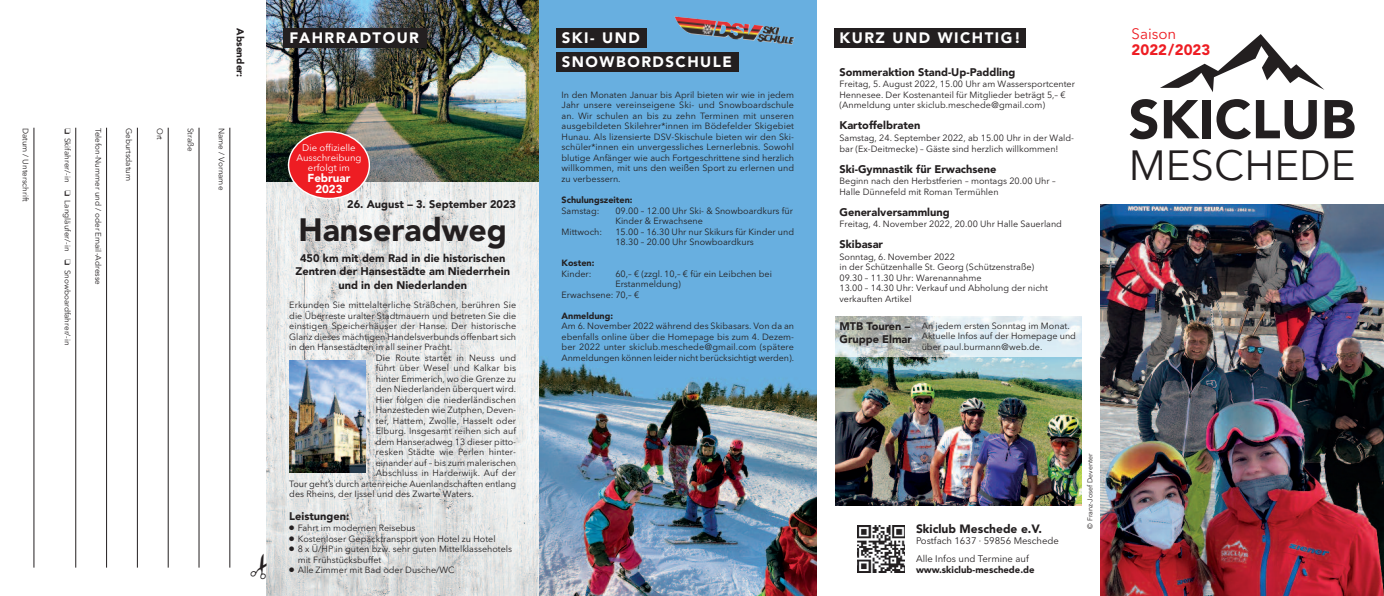
<style>
.page{position:relative;width:1384px;height:596px;background:#fff}
.page>*{position:absolute;margin:0;border:0;box-sizing:border-box;transform-origin:0 0}
.t1{font:900 54px "Avenir";color:#231f20}
.t2{font:41.8px "Avenir Next";color:#231f20}
.t3{font:900 32px "Avenir";color:#231f20}
.t4{font:900 15px/23.4px "Avenir";letter-spacing:.1em;color:#fff}
.t5{font:900 15px "Avenir";color:#ee1d23}
.t6{font:15px "Avenir Next";color:#ee1d23}
.t7{font:900 12px "Avenir";color:#231f20}
.t8{font:900 11.5px/11px "Avenir";color:#fff;text-align:center}
.t9{font:900 11px/13.5px "Avenir";color:#231f20;text-align:center}
.t10{font:900 10px "Avenir";color:#231f20}
.t11{font:9.5px/18.5px "Avenir Next";color:#231f20}
.t12{font:9.5px/10px "Avenir Next";color:#fff;text-align:center}
.t13{font:900 9.5px "Avenir";color:#231f20}
.t14{font:9px/10.5px "Avenir Next";color:#231f20}
.t15{font:900 9px "Avenir";color:#231f20}
.t16{font:8px "Avenir Next";color:#231f20}
.t17{font:7px "Avenir Next";color:#231f20}
</style>
<div class="page">
<img style="left:539px;top:0;width:277px;height:595px">
<img style="left:835px;top:356px;width:246px;height:149px">
<img style="left:835px;top:316px;width:246px;height:40px">
<hr style="left:230px;top:128px;width:1px;height:439px;background:#231f20">
<hr style="left:199px;top:128px;width:1px;height:439px;background:#231f20">
<hr style="left:168px;top:128px;width:1px;height:439px;background:#231f20">
<hr style="left:137px;top:128px;width:1px;height:439px;background:#231f20">
<hr style="left:106px;top:128px;width:1px;height:439px;background:#231f20">
<hr style="left:76px;top:128px;width:1px;height:439px;background:#231f20">
<hr style="left:34px;top:128px;width:1px;height:439px;background:#231f20">
<svg style="left:266px;top:181px;width:273px;height:414px;background:#e3e5e5"></svg>
<svg style="left:1160px;top:34px;width:164px;height:58px"></svg>
<img style="left:1100px;top:204px;width:283px;height:391px">
<img style="left:266px;top:0;width:273px;height:181px">
<div style="left:833px;top:28px;width:192px;height:20px;background:#231f20"></div>
<svg style="left:857px;top:525px;width:48px;height:48px"></svg>
<img style="left:858px;top:525px;width:46px;height:47px">
<svg style="left:288px;top:131px;width:82px;height:68px"></svg>
<div style="left:289px;top:132px;width:80px;height:66px;background:#ee1d23;border-radius:50%"></div>
<div style="left:283px;top:28px;width:144px;height:20px;background:#231f20"></div>
<div style="left:556px;top:28px;width:90px;height:20px;background:#231f20"></div>
<div style="left:556px;top:52px;width:182px;height:20px;background:#231f20"></div>
<img style="left:289px;top:360px;width:77px;height:112px">
<img style="left:674px;top:16px;width:68px;height:20px">
<svg style="left:266px;top:552px;width:3px;height:27px"></svg>
<p class="t16" style="left:30px;top:128px;width:75px;rotate:90deg">Datum / Unterschrift</p>
<p class="t16" style="left:72px;top:128px;width:219px;rotate:90deg">❏ Skifahrer/-in ❏ Langläufer/-in ❏ Snowboardfahrer/-in</p>
<p class="t16" style="left:103px;top:128px;width:159px;rotate:90deg">Telefon-Nummer und / oder Email-Adresse</p>
<p class="t16" style="left:134px;top:128px;width:55px;rotate:90deg">Geburtsdatum</p>
<p class="t16" style="left:165px;top:128px;width:14px;rotate:90deg">Ort</p>
<p class="t16" style="left:195px;top:128px;width:25px;rotate:90deg">Straße</p>
<p class="t10" style="left:249px;top:28px;width:50px;rotate:90deg">Absender:</p>
<p class="t16" style="left:226px;top:128px;width:64px;rotate:90deg">Name / Vorname</p>
<h3 class="t4" style="left:289px;top:26px;width:131px">FAHRRADTOUR</h3>
<h3 class="t4" style="left:562px;top:26px;width:172px">SKI- UND<br>SNOWBORDSCHULE</h3>
<p class="t12" style="left:296px;top:142px;width:67px">Die offizielle<br>Ausschreibung erfolgt im</p>
<p class="t8" style="left:307px;top:172px;width:44px">Februar<br>2023</p>
<p class="t9" style="left:347px;top:197px;width:170px">26. August – 3. September 2023</p>
<h3 class="t3" style="left:298px;top:202px;width:210px">Hanseradweg</h3>
<p class="t9" style="left:295px;top:250px;width:216px">450 km mit dem Rad in die historischen<br>Zentren der Hansestädte am Niederrhein und in den Niederlanden</p>
<p class="t14" style="left:289px;top:299px;width:228px">Erkunden Sie mittelalterliche Sträßchen, berühren Sie</p>
<p class="t14" style="left:289px;top:310px;width:228px">die Überreste uralter Stadtmauern und betreten Sie die</p>
<p class="t14" style="left:289px;top:320px;width:228px">einstigen Speicherhäuser der Hanse. Der historische</p>
<p class="t14" style="left:289px;top:331px;width:228px">Glanz dieses mächtigen Handelsverbunds offenbart sich</p>
<p class="t14" style="left:289px;top:341px;width:164px">in den Hansestädten in all seiner Pracht.</p>
<p class="t14" style="left:376px;top:352px;width:142px">Die Route startet in Neuss und</p>
<p class="t14" style="left:376px;top:362px;width:142px">führt über Wesel und Kalkar bis</p>
<p class="t14" style="left:376px;top:373px;width:142px">hinter Emmerich, wo die Grenze zu</p>
<p class="t14" style="left:376px;top:383px;width:142px">den Niederlanden überquert wird.</p>
<p class="t14" style="left:376px;top:394px;width:142px">Hier folgen die niederländischen</p>
<p class="t14" style="left:376px;top:404px;width:142px">Hanzesteden wie Zutphen, Deven-</p>
<p class="t14" style="left:376px;top:415px;width:142px">ter, Hattem, Zwolle, Hasselt oder</p>
<p class="t14" style="left:376px;top:425px;width:142px">Elburg. Insgesamt reihen sich auf</p>
<p class="t14" style="left:376px;top:436px;width:142px">dem Hanseradweg 13 dieser pitto-</p>
<p class="t14" style="left:376px;top:446px;width:142px">resken Städte wie Perlen hinter-</p>
<p class="t14" style="left:376px;top:457px;width:142px">einander auf – bis zum malerischen</p>
<p class="t14" style="left:376px;top:467px;width:142px">Abschluss in Harderwijk. Auf der</p>
<p class="t14" style="left:289px;top:478px;width:228px">Tour geht’s durch artenreiche Auenlandschaften entlang</p>
<p class="t14" style="left:289px;top:488px;width:186px">des Rheins, der Ijssel und des Zwarte Waters.</p>
<p class="t9" style="left:289px;top:509px;width:62px">Leistungen:</p>
<p class="t14" style="left:289px;top:522px;width:128px">● Fahrt im modernen Reisebus</p>
<p class="t14" style="left:289px;top:532px;width:208px">● Kostenloser Gepäcktransport von Hotel zu Hotel</p>
<p class="t14" style="left:298px;top:543px;width:216px;text-indent:-9px">● 8 x Ü/HP in guten bzw. sehr guten Mittelklassehotels mit Frühstücksbuffet</p>
<p class="t14" style="left:289px;top:564px;width:167px">● Alle Zimmer mit Bad oder Dusche/WC</p>
<p class="t14" style="left:561px;top:89px;width:234px;text-align:justify">In den Monaten Januar bis April bieten wir wie in jedem Jahr unsere vereinseigene Ski- und Snowboardschule an. Wir schulen an bis zu zehn Terminen mit unseren ausgebildeten Skilehrer*innen im Bödefelder Skigebiet Hunau. Als lizensierte DSV-Skischule bieten wir den Ski&shy;schüler*innen ein unvergessliches Lernerlebnis. Sowohl blutige Anfänger wie auch Fortgeschrittene sind herzlich willkommen, mit uns den weißen Sport zu erlernen und zu verbessern.</p>
<p class="t15" style="left:561px;top:192px;width:73px">Schulungszeiten:</p>
<p class="t14" style="left:561px;top:205px;width:39px">Samstag:</p>
<p class="t14" style="left:615px;top:205px;width:179px">09.00 – 12.00 Uhr Ski- &amp; Snowboardkurs für<br>Kinder &amp; Erwachsene</p>
<p class="t14" style="left:561px;top:226px;width:42px">Mittwoch:</p>
<p class="t14" style="left:615px;top:226px;width:180px">15.00 – 16.30 Uhr nur Skikurs für Kinder und<br>18.30 – 20.00 Uhr Snowboardkurs</p>
<p class="t15" style="left:561px;top:255px;width:34px">Kosten:</p>
<p class="t14" style="left:561px;top:268px;width:31px">Kinder:</p>
<p class="t14" style="left:615px;top:268px;width:158px">60,– € (zzgl. 10,– € für ein Leibchen bei</p>
<p class="t14" style="left:615px;top:278px;width:67px">Erstanmeldung)</p>
<p class="t14" style="left:561px;top:289px;width:79px">Erwachsene: 70,– €</p>
<p class="t15" style="left:561px;top:307px;width:53px">Anmeldung:</p>
<p class="t14" style="left:561px;top:320px;width:234px;text-align:justify">Am 6. November 2022 während des Skibasars. Von da an ebenfalls online über die Homepage bis zum 4. Dezem&shy;ber 2022 unter skiclub.meschede@gmail.com (spätere Anmeldungen können leider nicht berücksichtigt werden).</p>
<h3 class="t4" style="left:839px;top:26px;width:183px">KURZ UND WICHTIG!</h3>
<p class="t9" style="left:839px;top:65px;width:177px">Sommeraktion Stand-Up-Paddling</p>
<p class="t14" style="left:839px;top:79px;width:237px">Freitag, 5. August 2022, 15.00 Uhr am Wassersportcenter<br>Hennesee. Der Kostenanteil für Mitglieder beträgt 5,– € (Anmeldung unter skiclub.meschede@gmail.com)</p>
<p class="t9" style="left:839px;top:118px;width:83px">Kartoffelbraten</p>
<p class="t14" style="left:839px;top:132px;width:236px">Samstag, 24. September 2022, ab 15.00 Uhr in der Wald&shy;bar (Ex-Deitmecke) – Gäste sind herzlich willkommen!</p>
<p class="t9" style="left:839px;top:161px;width:159px">Ski-Gymnastik für Erwachsene</p>
<p class="t14" style="left:839px;top:175px;width:218px">Beginn nach den Herbstferien – montags 20.00 Uhr –<br>Halle Dünnefeld mit Roman Termühlen</p>
<p class="t9" style="left:839px;top:204px;width:112px">Generalversammlung</p>
<p class="t14" style="left:839px;top:218px;width:224px">Freitag, 4. November 2022, 20.00 Uhr Halle Sauerland</p>
<p class="t9" style="left:839px;top:237px;width:45px">Skibasar</p>
<p class="t14" style="left:839px;top:251px;width:210px">Sonntag, 6. November 2022<br>in der Schützenhalle St. Georg (Schützenstraße)<br>09.30 – 11.30 Uhr: Warenannahme<br>13.00 – 14.30 Uhr: Verkauf und Abholung der nicht verkauften Artikel</p>
<p class="t9" style="left:839px;top:319px;width:74px;text-align:left">MTB Touren –<br>Gruppe Elmar</p>
<p class="t14" style="left:921px;top:320px;width:156px">An jedem ersten Sonntag im Monat.<br>Aktuelle Infos auf der Homepage und über paul.burmann@web.de.</p>
<h3 class="t6" style="left:1131px;top:25px;width:46px">Saison</h3>
<h3 class="t5" style="left:1131px;top:37px;width:80px">2022/2023</h3>
<h1 class="t1" style="left:1128px;top:73px;width:228px">SKICLUB</h1>
<h2 class="t2" style="left:1128px;top:140px;width:228px">MESCHEDE</h2>
<h3 class="t7" style="left:916px;top:518px;width:127px">Skiclub Meschede e.V.</h3>
<p class="t11" style="left:916px;top:531px;width:144px">Postfach 1637 · 59856 Meschede<br>Alle Infos und Termine auf</p>
<p class="t13" style="left:916px;top:561px;width:120px">www.skiclub-meschede.de</p>
<p class="t17" style="left:1085px;top:528px;width:77px;rotate:-90deg">© Franz-Josef Deventer</p>
</div>
